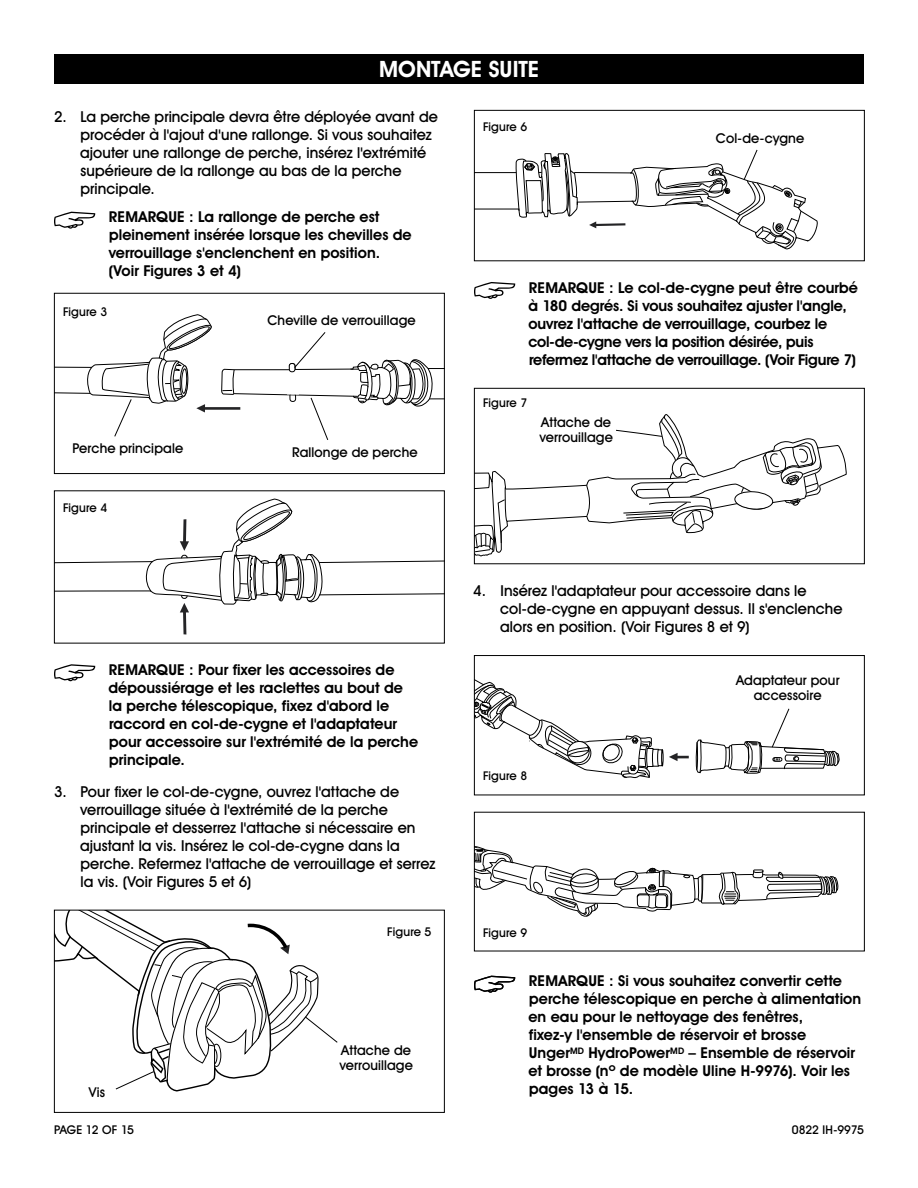
<style>
.page{position:relative;width:918px;height:1188px;background:#fff}
.page>*{position:absolute;margin:0;border:0;box-sizing:border-box;transform-origin:0 0}
.t1{font:700 22.5px "Uline Two Knine";color:#fff}
.t2{font:700 15px/18px "Uline Two Knine";letter-spacing:.005em;color:#000}
.t3{font:15px/18px "Uline Two Knine";letter-spacing:.005em;color:#000}
.t4{font:13.5px/15px "Uline Two Knine";letter-spacing:.01em;color:#000}
.t5{font:12px "Uline Two Knine";letter-spacing:.01em;color:#000}
.t6{font:12px "Uline Two Knine";letter-spacing:-.02em;color:#000}
.s1{font-weight:700}
</style>
<div class="page">
<div style="left:54px;top:54px;width:810px;height:30px;background:#000"></div>
<hr style="left:201px;top:407px;width:39px;height:3px;background:#242426">
<div style="left:54px;top:293px;width:391px;height:181px;border:1px solid #000"></div>
<svg style="left:54px;top:314px;width:159px;height:123px"></svg>
<svg style="left:221px;top:331px;width:223px;height:110px"></svg>
<svg style="left:56px;top:499px;width:387px;height:136px"></svg>
<svg style="left:54px;top:910px;width:287px;height:182px"></svg>
<div style="left:474px;top:110px;width:391px;height:151px;border:1px solid #000"></div>
<div style="left:474px;top:388px;width:391px;height:176px;border:1px solid #000"></div>
<svg style="left:474px;top:414px;width:348px;height:139px"></svg>
<svg style="left:669px;top:753px;width:20px;height:8px"></svg>
<div style="left:661px;top:749px;width:3px;height:17px;border:1px solid #000;border-radius:50%"></div>
<svg style="left:476px;top:680px;width:187px;height:98px"></svg>
<div style="left:474px;top:655px;width:391px;height:140px;border:1px solid #000"></div>
<svg style="left:695px;top:708px;width:145px;height:66px"></svg>
<svg style="left:476px;top:846px;width:362px;height:71px"></svg>
<svg style="left:54px;top:212px;width:41px;height:17px"></svg>
<svg style="left:54px;top:664px;width:41px;height:17px"></svg>
<svg style="left:474px;top:282px;width:41px;height:17px"></svg>
<svg style="left:474px;top:976px;width:41px;height:17px"></svg>
<svg style="left:474px;top:143px;width:344px;height:106px"></svg>
<h1 class="t1" style="left:379px;top:56px;width:161px">MONTAGE SUITE</h1>
<p class="t3" style="left:80px;top:107px;width:359px;text-indent:-26px">2. La perche principale devra être déployée avant de procéder à l<span class="s1">'</span>ajout d<span class="s1">'</span>une rallonge. Si vous souhaitez ajouter une rallonge de perche, insérez l<span class="s1">'</span>extrémité supérieure de la rallonge au bas de la perche principale.</p>
<p class="t2" style="left:109px;top:208px;width:305px">REMARQUE : La rallonge de perche est pleinement insérée lorsque les chevilles de verrouillage s'enclenchent en position. (Voir Figures 3 et 4)</p>
<p class="t5" style="left:63px;top:305px;width:46px">Figure 3</p>
<p class="t5" style="left:483px;top:119px;width:46px">Figure 6</p>
<p class="t4" style="left:716px;top:131px;width:90px">Col-de-cygne</p>
<p class="t2" style="left:528px;top:278px;width:331px">REMARQUE : Le col-de-cygne peut être courbé à 180 degrés. Si vous souhaitez ajuster l'angle, ouvrez l'attache de verrouillage, courbez le col-de-cygne vers la position désirée, puis refermez l'attache de verrouillage. (Voir Figure 7)</p>
<p class="t4" style="left:268px;top:313px;width:150px">Cheville de verrouillage</p>
<p class="t4" style="left:72px;top:440px;width:112px">Perche principale</p>
<p class="t5" style="left:63px;top:500px;width:46px">Figure 4</p>
<p class="t4" style="left:292px;top:445px;width:127px">Rallonge de perche</p>
<p class="t2" style="left:108px;top:661px;width:311px">REMARQUE : Pour fixer les accessoires de dépoussiérage et les raclettes au bout de la perche télescopique, fixez d'abord le raccord en col-de-cygne et l'adaptateur pour accessoire sur l'extrémité de la perche principale.</p>
<p class="t3" style="left:80px;top:782px;width:357px;text-indent:-26px">3. Pour fixer le col-de-cygne, ouvrez l<span class="s1">'</span>attache de verrouillage située à l<span class="s1">'</span>extrémité de la perche principale et desserrez l<span class="s1">'</span>attache si nécessaire en ajustant la vis. Insérez le col-de-cygne dans la perche. Refermez l<span class="s1">'</span>attache de verrouillage et serrez la vis. (Voir Figures 5 et 6)</p>
<p class="t5" style="left:387px;top:924px;width:46px">Figure 5</p>
<p class="t4" style="left:89px;top:1085px;width:18px">Vis</p>
<p class="t4" style="left:339px;top:1042px;width:75px">Attache de verrouillage</p>
<p class="t5" style="left:483px;top:395px;width:46px">Figure 7</p>
<p class="t4" style="left:539px;top:415px;width:75px">Attache de verrouillage</p>
<p class="t3" style="left:500px;top:581px;width:344px;text-indent:-27px">4. Insérez l<span class="s1">'</span>adaptateur pour accessoire dans le col-de-cygne en appuyant dessus. Il s<span class="s1">'</span>enclenche alors en position. (Voir Figures 8 et 9)</p>
<p class="t5" style="left:483px;top:768px;width:46px">Figure 8</p>
<p class="t5" style="left:483px;top:925px;width:46px">Figure 9</p>
<p class="t4" style="left:736px;top:673px;width:105px;text-align:center">Adaptateur pour accessoire</p>
<p class="t2" style="left:528px;top:972px;width:334px">REMARQUE : Si vous souhaitez convertir cette perche télescopique en perche à alimentation en eau pour le nettoyage des fenêtres,<br>fixez-y l'ensemble de réservoir et brosse Unger<sup>MD</sup> HydroPower<sup>MD</sup> – Ensemble de réservoir et brosse (nº de modèle Uline H-9976). Voir les pages 13 à 15.</p>
<p class="t6" style="left:54px;top:1122px;width:82px">PAGE 12 OF 15</p>
<p class="t5" style="left:792px;top:1122px;width:74px">0822 IH-9975</p>
</div>
